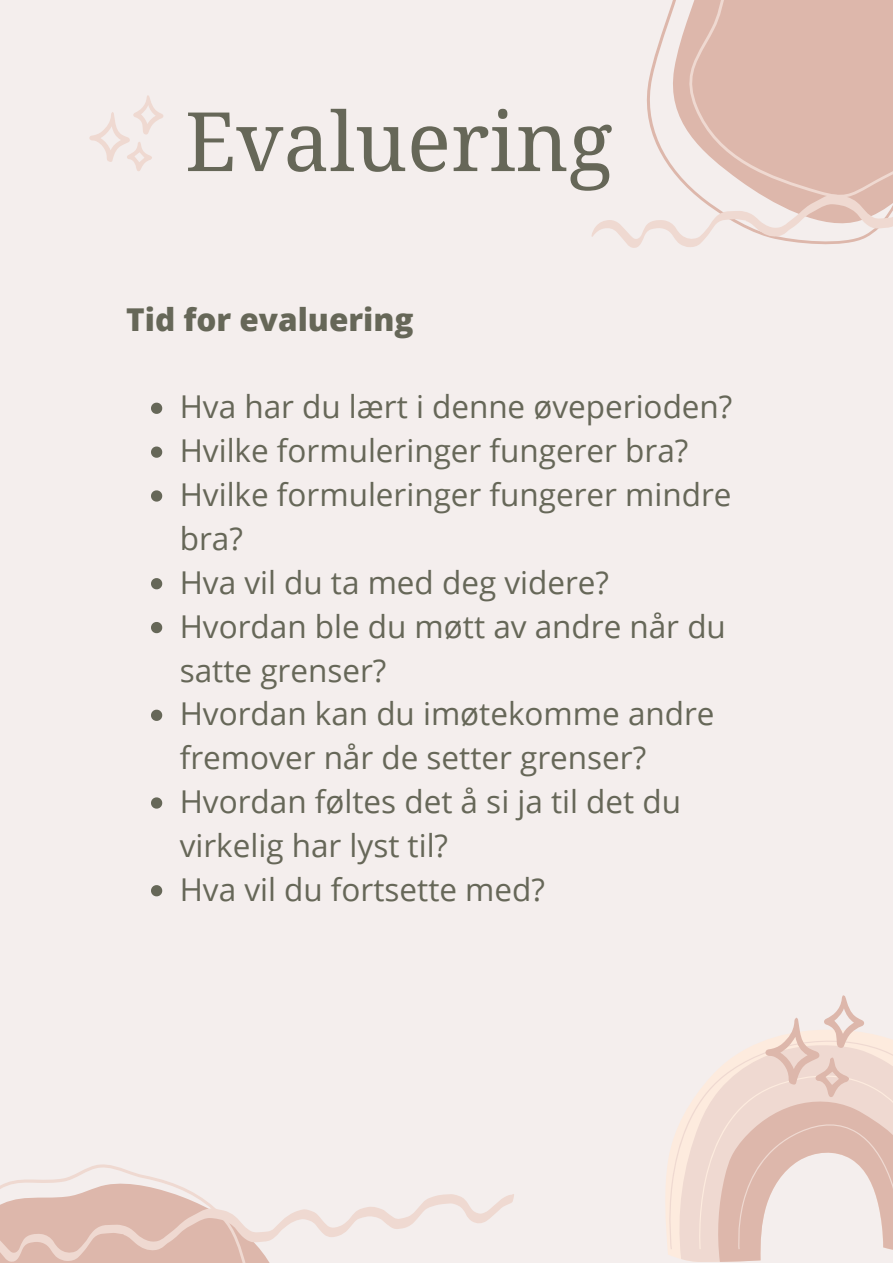
<style>
.page{position:relative;width:893px;height:1264px;background:#fff}
.page>*{position:absolute;margin:0;border:0;box-sizing:border-box;transform-origin:0 0}
.t1{font:81.9px "Droid Serif";color:#666758}
.t2{font:31.5px/43.8px "Open Sans";color:#666758}
.t3{font:800 31.5px "Open Sans";color:#666758}
</style>
<div class="page">
<div style="left:0;top:0;width:892px;height:1262px;background:#f4eeed"></div>
<svg style="left:591px;top:0;width:301px;height:248px"></svg>
<svg style="left:0;top:1164px;width:514px;height:98px"></svg>
<svg style="left:668px;top:1070px;width:50px;height:191px;fill:#f3ded4"></svg>
<svg style="left:718px;top:995px;width:174px;height:266px"></svg>
<svg style="left:89px;top:95px;width:74px;height:76px"></svg>
<svg style="left:151px;top:402px;width:11px;height:12px"></svg>
<svg style="left:151px;top:446px;width:11px;height:12px"></svg>
<svg style="left:151px;top:490px;width:11px;height:11px"></svg>
<svg style="left:151px;top:578px;width:11px;height:11px"></svg>
<svg style="left:151px;top:622px;width:11px;height:11px"></svg>
<svg style="left:151px;top:709px;width:11px;height:12px"></svg>
<svg style="left:151px;top:797px;width:11px;height:11px"></svg>
<svg style="left:151px;top:885px;width:11px;height:11px"></svg>
<h1 class="t1" style="left:185px;top:95px;width:429px">Evaluering</h1>
<p class="t3" style="left:126px;top:297px;width:289px">Tid for evaluering</p>
<p class="t2" style="left:180px;top:384px;width:554px">Hva har du lært i denne øveperioden?<br>Hvilke formuleringer fungerer bra?<br>Hvilke formuleringer fungerer mindre bra?<br>Hva vil du ta med deg videre?<br>Hvordan ble du møtt av andre når du satte grenser?<br>Hvordan kan du imøtekomme andre fremover når de setter grenser?<br>Hvordan føltes det å si ja til det du virkelig har lyst til?<br>Hva vil du fortsette med?</p>
</div>
